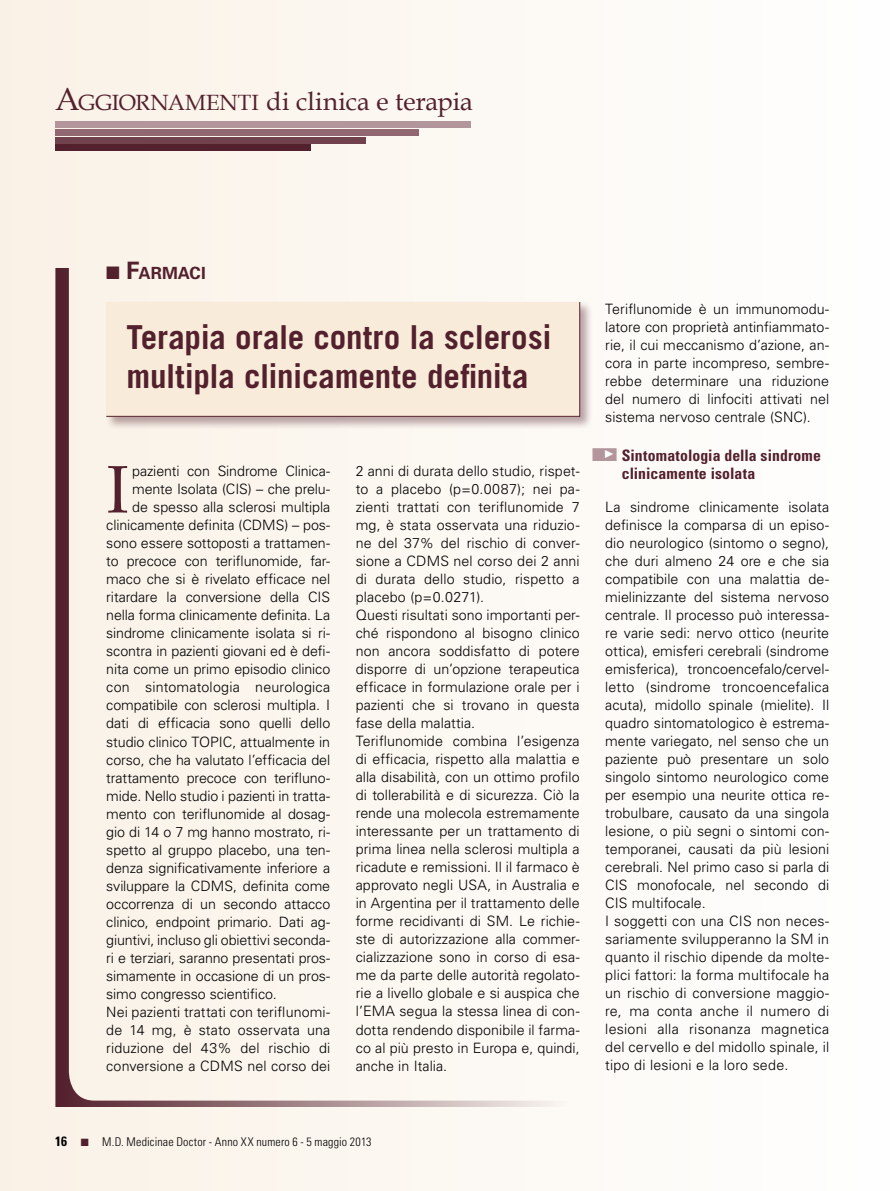
<style>
.page{position:relative;width:893px;height:1191px;background:#fff}
.page>*{position:absolute;margin:0;border:0;box-sizing:border-box;transform-origin:0 0}
.t1{font:67.2px "Book Antiqua";color:#53202d}
.t2{font:700 33px/39px "Trade Gothic";letter-spacing:-.005em;color:#53202d}
.t3{font:25.5px "Book Antiqua";color:#53202d}
.t4{font:700 16.8px "Univers";letter-spacing:.005em;color:#53202d}
.t5{font:700 condensed 15.75px/18px "Univers";letter-spacing:.005em;color:#53202d}
.t6{font:300 14.25px/18px "Univers";color:#000}
.t7{font:300 condensed 12px "Univers";letter-spacing:.015em;color:#000}
.s1{font-size:31.5px}
.s2{font-size:22.05px}
.s3{font-size:24px}
.s4{font-weight:700;font-size:13.5px}
.s5{color:#53202d}
</style>
<div class="page">
<div style="left:0;top:0;width:893px;height:1191px;background:linear-gradient(to right,#f9f0e5,#fff)"></div>
<div style="left:55px;top:268px;width:513px;height:839px;background:#fbf6ee"></div>
<div style="left:55px;top:145px;width:255px;height:6px;background:#53202d"></div>
<div style="left:55px;top:137px;width:311px;height:6px;background:#71414d"></div>
<div style="left:55px;top:129px;width:364px;height:7px;background:#916872"></div>
<div style="left:55px;top:122px;width:416px;height:6px;background:#b2969c"></div>
<div style="left:592px;top:448px;width:25px;height:13px;background:#b2969c"></div>
<div style="left:105px;top:301px;width:494px;height:135px;background:#53202d;opacity:.4"></div>
<div style="left:106px;top:301px;width:474px;height:116px;background:#f8ebd9"></div>
<h3 class="t3" style="left:55px;top:86px;width:419px"><span class="s1">A</span><span class="s2">GGIORNAMENTI</span> di clinica e terapia</h3>
<p class="t4" style="left:106px;top:262px;width:101px">■ <span class="s3">F</span>ARMACI</p>
<h2 class="t2" style="left:126px;top:317px;width:427px">Terapia orale contro la sclerosi multipla clinicamente definita</h2>
<h1 class="t1" style="left:106px;top:448px;width:24px">I</h1>
<p class="t6" style="left:132px;top:462px;width:199px">pazienti con Sindrome Clinica-</p>
<p class="t6" style="left:132px;top:480px;width:199px">mente Isolata (CIS) – che prelu-</p>
<p class="t6" style="left:132px;top:498px;width:199px">de spesso alla sclerosi multipla</p>
<p class="t6" style="left:106px;top:516px;width:225px">clinicamente definita (CDMS) – pos-</p>
<p class="t6" style="left:106px;top:534px;width:225px">sono essere sottoposti a trattamen-</p>
<p class="t6" style="left:106px;top:552px;width:225px">to precoce con teriflunomide, far-</p>
<p class="t6" style="left:106px;top:570px;width:225px">maco che si è rivelato efficace nel</p>
<p class="t6" style="left:106px;top:588px;width:225px">ritardare la conversione della CIS</p>
<p class="t6" style="left:106px;top:606px;width:225px">nella forma clinicamente definita. La</p>
<p class="t6" style="left:106px;top:624px;width:225px">sindrome clinicamente isolata si ri-</p>
<p class="t6" style="left:106px;top:642px;width:225px">scontra in pazienti giovani ed è defi-</p>
<p class="t6" style="left:106px;top:660px;width:225px">nita come un primo episodio clinico</p>
<p class="t6" style="left:106px;top:678px;width:225px">con sintomatologia neurologica</p>
<p class="t6" style="left:106px;top:696px;width:225px">compatibile con sclerosi multipla. I</p>
<p class="t6" style="left:106px;top:714px;width:225px">dati di efficacia sono quelli dello</p>
<p class="t6" style="left:106px;top:732px;width:225px">studio clinico TOPIC, attualmente in</p>
<p class="t6" style="left:106px;top:750px;width:225px">corso, che ha valutato l’efficacia del</p>
<p class="t6" style="left:106px;top:768px;width:225px">trattamento precoce con terifluno-</p>
<p class="t6" style="left:106px;top:786px;width:225px">mide. Nello studio i pazienti in tratta-</p>
<p class="t6" style="left:106px;top:804px;width:225px">mento con teriflunomide al dosag-</p>
<p class="t6" style="left:106px;top:822px;width:225px">gio di 14 o 7 mg hanno mostrato, ri-</p>
<p class="t6" style="left:106px;top:840px;width:225px">spetto al gruppo placebo, una ten-</p>
<p class="t6" style="left:106px;top:858px;width:225px">denza significativamente inferiore a</p>
<p class="t6" style="left:106px;top:876px;width:225px">sviluppare la CDMS, definita come</p>
<p class="t6" style="left:106px;top:894px;width:225px">occorrenza di un secondo attacco</p>
<p class="t6" style="left:106px;top:912px;width:225px">clinico, endpoint primario. Dati ag-</p>
<p class="t6" style="left:106px;top:930px;width:225px">giuntivi, incluso gli obiettivi seconda-</p>
<p class="t6" style="left:106px;top:948px;width:225px">ri e terziari, saranno presentati pros-</p>
<p class="t6" style="left:106px;top:966px;width:225px">simamente in occasione di un pros-</p>
<p class="t6" style="left:106px;top:984px;width:172px">simo congresso scientifico.</p>
<p class="t6" style="left:106px;top:1002px;width:225px">Nei pazienti trattati con teriflunomi-</p>
<p class="t6" style="left:106px;top:1020px;width:225px">de 14 mg, è stato osservata una</p>
<p class="t6" style="left:106px;top:1038px;width:225px">riduzione del 43% del rischio di</p>
<p class="t6" style="left:106px;top:1056px;width:225px">conversione a CDMS nel corso dei</p>
<p class="t6" style="left:356px;top:462px;width:225px">2 anni di durata dello studio, rispet&shy;to a placebo (p=0.0087); nei pa&shy;zienti trattati con teriflunomide 7 mg, è stata osservata una riduzio&shy;ne del 37% del rischio di conver&shy;sione a CDMS nel corso dei 2 anni di durata dello studio, rispetto a placebo (p=0.0271).<br>Questi risultati sono importanti per&shy;ché rispondono al bisogno clinico non ancora soddisfatto di potere disporre di un’opzione terapeutica efficace in formulazione orale per i pazienti che si trovano in questa fase della malattia.<br>Teriflunomide combina l’esigenza di efficacia, rispetto alla malattia e alla disabilità, con un ottimo profilo di tollerabilità e di sicurezza. Ciò la rende una molecola estremamente interessante per un trattamento di prima linea nella sclerosi multipla a ricadute e remissioni. Il il farmaco è approvato negli USA, in Australia e in Argentina per il trattamento delle forme recidivanti di SM. Le richie&shy;ste di autorizzazione alla commer&shy;cializzazione sono in corso di esa&shy;me da parte delle autorità regolato&shy;rie a livello globale e si auspica che l’EMA segua la stessa linea di con&shy;dotta rendendo disponibile il farma&shy;co al più presto in Europa e, quindi, anche in Italia.</p>
<p class="t6" style="left:605px;top:299px;width:225px;text-align:justify">Teriflunomide è un immunomodu&shy;latore con proprietà antinfiammato&shy;rie, il cui meccanismo d’azione, an&shy;cora in parte incompreso, sembre&shy;rebbe determinare una riduzione del numero di linfociti attivati nel sistema nervoso centrale (SNC).</p>
<p class="t5" style="left:622px;top:446px;width:201px;text-indent:-17px"><sup>¼</sup> Sintomatologia della sindrome clinicamente isolata</p>
<p class="t6" style="left:605px;top:497px;width:225px">La sindrome clinicamente isolata definisce la comparsa di un episo&shy;dio neurologico (sintomo o segno), che duri almeno 24 ore e che sia compatibile con una malattia de&shy;mielinizzante del sistema nervoso centrale. Il processo può interessa&shy;re varie sedi: nervo ottico (neurite ottica), emisferi cerebrali (sindrome emisferica), troncoencefalo/cervel&shy;letto (sindrome troncoencefalica acuta), midollo spinale (mielite). Il quadro sintomatologico è estrema&shy;mente variegato, nel senso che un paziente può presentare un solo singolo sintomo neurologico come per esempio una neurite ottica re&shy;trobulbare, causato da una singola lesione, o più segni o sintomi con&shy;temporanei, causati da più lesioni cerebrali. Nel primo caso si parla di CIS monofocale, nel secondo di CIS multifocale.<br>I soggetti con una CIS non neces&shy;sariamente svilupperanno la SM in quanto il rischio dipende da molte&shy;plici fattori: la forma multifocale ha un rischio di conversione maggio&shy;re, ma conta anche il numero di lesioni alla risonanza magnetica del cervello e del midollo spinale, il tipo di lesioni e la loro sede.</p>
<p class="t7" style="left:55px;top:1135px;width:318px"><span class="s4">16</span> <span class="s5">■</span> M.D. Medicinae Doctor - Anno XX numero 6 - 5 maggio 2013</p>
</div>
